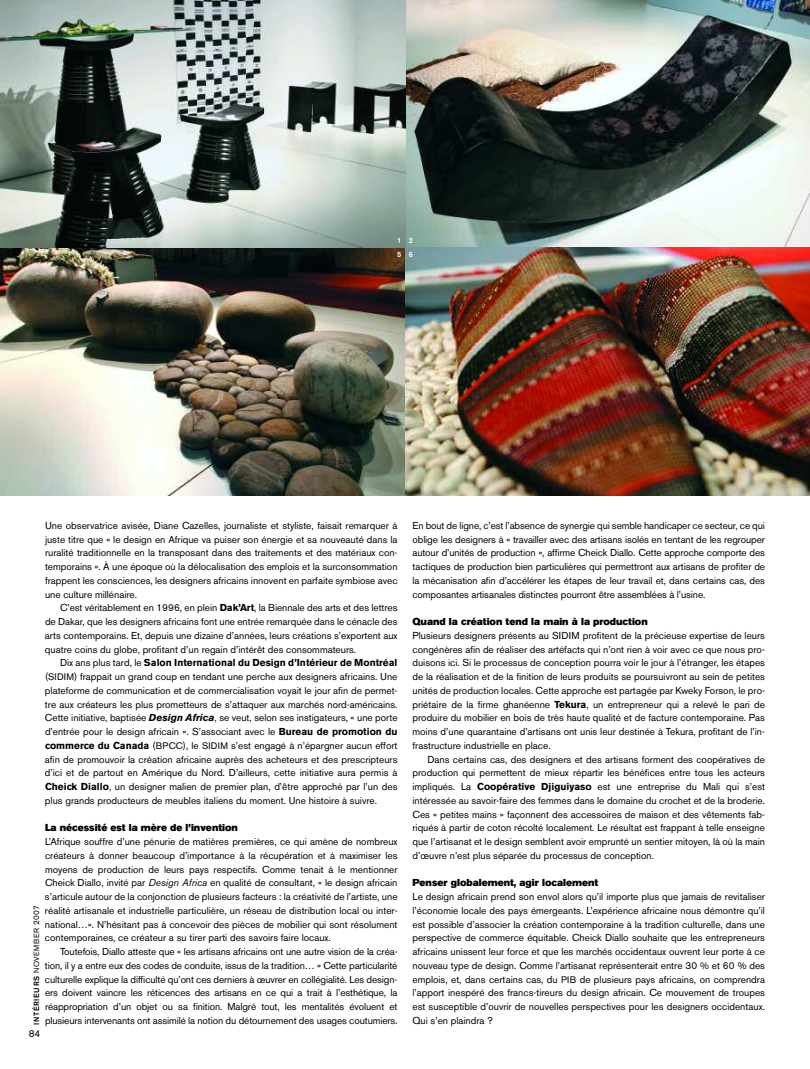
<style>
.page{position:relative;width:810px;height:1069px;background:#fff}
.page>*{position:absolute;margin:0;border:0;box-sizing:border-box;transform-origin:0 0}
.t1{font:10px/13.8px "Akzidenz Grotesk BE";color:#000;text-align:justify}
.t2{font:10px "Akzidenz Grotesk BE Super";color:#000}
.t3{font:500 7.5px "Akzidenz Grotesk BE";letter-spacing:.09em;color:#000}
.t4{font:500 7.5px/13.2px "Akzidenz Grotesk BE";color:#fff}
.s1{font-weight:700}
.s2{font-size:9.38px}
.s3{font-weight:700;font-style:italic}
.s4{font-style:italic}
.s5{font-weight:400}
.s6{font-weight:400;font-size:8.12px}
</style>
<div class="page">
<img style="left:0;top:0;width:810px;height:495px">
<p class="t4" style="left:397px;top:235px;width:17px">1 2<br>5 6</p>
<p class="t1" style="left:45px;top:519px;width:354px">Une observatrice avisée, Diane Cazelles, journaliste et styliste, faisait remarquer à juste titre que « le design en Afrique va puiser son énergie et sa nouveauté dans la ruralité traditionnelle en la transposant dans des traitements et des matériaux con&shy;temporains ». À une époque où la délocalisation des emplois et la surconsommation frappent les consciences, les designers africains innovent en parfaite symbiose avec une culture millénaire.</p>
<p class="t1" style="left:45px;top:602px;width:354px;text-indent:15px">C’est véritablement en 1996, en plein <span class="s1">Dak’Art</span>, la Biennale des arts et des lettres de Dakar, que les designers africains font une entrée remarquée dans le cénacle des arts contemporains. Et, depuis une dizaine d’années, leurs créations s’exportent aux quatre coins du globe, profitant d’un regain d’intérêt des consommateurs.</p>
<p class="t1" style="left:45px;top:657px;width:354px;text-indent:15px">Dix ans plus tard, le <span class="s1">Salon International du Design d’Intérieur de Montréal </span>(<span class="s2">SIDIM</span>) frappait un grand coup en tendant une perche aux designers africains. Une plateforme de communication et de commercialisation voyait le jour afin de permet&shy;tre aux créateurs les plus prometteurs de s’attaquer aux marchés nord-américains.<br>Cette initiative, baptisée <span class="s3">Design Africa</span>, se veut, selon ses instigateurs, « une porte d’entrée pour le design africain ». S’associant avec le <span class="s1">Bureau de promotion du commerce du Canada</span> (<span class="s2">BPCC</span>), le <span class="s2">SIDIM</span> s’est engagé à n’épargner aucun effort afin de promouvoir la création africaine auprès des acheteurs et des prescripteurs d’ici et de partout en Amérique du Nord. D’ailleurs, cette initiative aura permis à <span class="s1">Cheick Diallo</span>, un designer malien de premier plan, d’être approché par l’un des plus grands producteurs de meubles italiens du moment. Une histoire à suivre.</p>
<p class="t2" style="left:45px;top:824px;width:195px">La nécessité est la mère de l’invention</p>
<p class="t1" style="left:45px;top:836px;width:354px">L’Afrique souffre d’une pénurie de matières premières, ce qui amène de nombreux créateurs à donner beaucoup d’importance à la récupération et à maximiser les moyens de production de leurs pays respectifs. Comme tenait à le mentionner Cheick Diallo, invité par <span class="s4">Design Africa</span> en qualité de consultant, « le design africain s’articule autour de la conjonction de plusieurs facteurs : la créativité de l’artiste, une réalité artisanale et industrielle particulière, un réseau de distribution local ou inter&shy;national…». N’hésitant pas à concevoir des pièces de mobilier qui sont résolument contemporaines, ce créateur a su tirer parti des savoirs faire locaux.</p>
<p class="t1" style="left:45px;top:946px;width:354px;text-indent:15px">Toutefois, Diallo atteste que « les artisans africains ont une autre vision de la créa&shy;tion, il y a entre eux des codes de conduite, issus de la tradition… » Cette particularité culturelle explique la difficulté qu’ont ces derniers à œuvrer en collégialité. Les design&shy;ers doivent vaincre les réticences des artisans en ce qui a trait à l’esthétique, la réappropriation d’un objet ou sa finition. Malgré tout, les mentalités évoluent et plusieurs intervenants ont assimilé la notion du détournement des usages coutumiers.</p>
<p class="t3" style="left:34px;top:1024px;width:121px;rotate:-90deg">INTÉRIEURS <span class="s5">NOVEMBER</span> <span class="s6">2007</span></p>
<p class="t1" style="left:29px;top:1027px;width:13px">84</p>
<p class="t1" style="left:413px;top:519px;width:354px">En bout de ligne, c’est l’absence de synergie qui semble handicaper ce secteur, ce qui oblige les designers à « travailler avec des artisans isolés en tentant de les regrouper autour d’unités de production », affirme Cheick Diallo. Cette approche comporte des tactiques de production bien particulières qui permettront aux artisans de profiter de la mécanisation afin d’accélérer les étapes de leur travail et, dans certains cas, des composantes artisanales distinctes pourront être assemblées à l’usine.</p>
<p class="t2" style="left:412px;top:618px;width:237px">Quand la création tend la main à la production</p>
<p class="t1" style="left:412px;top:629px;width:354px">Plusieurs designers présents au SIDIM profitent de la précieuse expertise de leurs congénères afin de réaliser des artéfacts qui n’ont rien à voir avec ce que nous pro&shy;duisons ici. Si le processus de conception pourra voir le jour à l’étranger, les étapes de la réalisation et de la finition de leurs produits se poursuivront au sein de petites unités de production locales. Cette approche est partagée par Kweky Forson, le pro&shy;priétaire de la firme ghanéenne <span class="s1">Tekura</span>, un entrepreneur qui a relevé le pari de produire du mobilier en bois de très haute qualité et de facture contemporaine. Pas moins d’une quarantaine d’artisans ont unis leur destinée à Tekura, profitant de l’in&shy;frastructure industrielle en place.</p>
<p class="t1" style="left:413px;top:753px;width:354px;text-indent:15px">Dans certains cas, des designers et des artisans forment des coopératives de production qui permettent de mieux répartir les bénéfices entre tous les acteurs impliqués. La <span class="s1">Coopérative Djiguiyaso</span> est une entreprise du Mali qui s’est intéressée au savoir-faire des femmes dans le domaine du crochet et de la broderie.<br>Ces « petites mains » façonnent des accessoires de maison et des vêtements fab&shy;riqués à partir de coton récolté localement. Le résultat est frappant à telle enseigne que l’artisanat et le design semblent avoir emprunté un sentier mitoyen, là où la main d’œuvre n’est plus séparée du processus de conception.</p>
<p class="t2" style="left:412px;top:879px;width:187px">Penser globalement, agir localement</p>
<p class="t1" style="left:412px;top:891px;width:354px">Le design africain prend son envol alors qu’il importe plus que jamais de revitaliser l’économie locale des pays émergeants. L’expérience africaine nous démontre qu’il est possible d’associer la création contemporaine à la tradition culturelle, dans une perspective de commerce équitable. Cheick Diallo souhaite que les entrepreneurs africains unissent leur force et que les marchés occidentaux ouvrent leur porte à ce nouveau type de design. Comme l’artisanat représenterait entre 30 % et 60 % des emplois, et, dans certains cas, du <span class="s2">PIB</span> de plusieurs pays africains, on comprendra l’apport inespéré des francs-tireurs du design africain. Ce mouvement de troupes est susceptible d’ouvrir de nouvelles perspectives pour les designers occidentaux.<br>Qui s’en plaindra ?</p>
</div>
